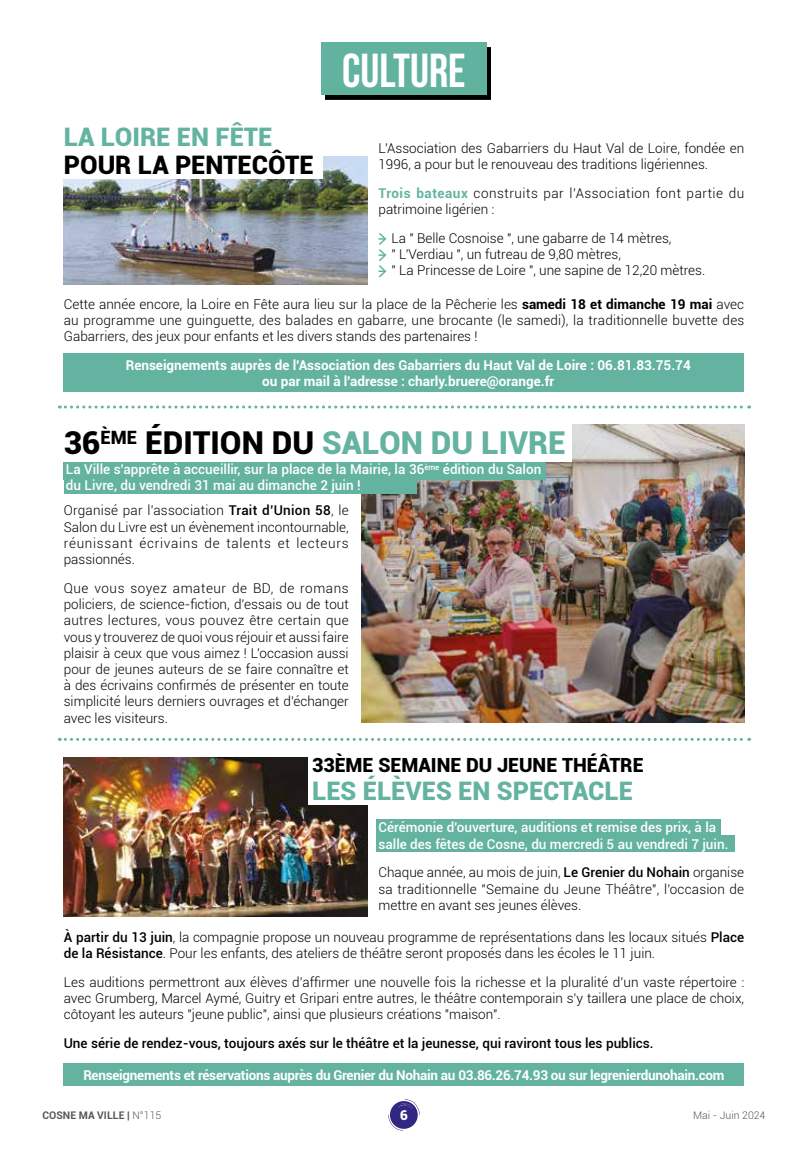
<style>
.page{position:relative;width:808px;height:1149px;background:#fff}
.page>*{position:absolute;margin:0;border:0;box-sizing:border-box;transform-origin:0 0}
.t1{font:700 47.55px "Bebas Neue";color:#fff}
.t2{font:900 31.5px "Roboto";color:#63b3a0}
.t3{font:900 25.5px "Roboto";color:#63b3a0}
.t4{font:900 25.5px "Roboto";color:#000}
.t5{font:900 19.5px "Roboto";color:#000}
.t6{font:300 13.5px/16.2px "Roboto";color:#000;text-align:justify}
.t7{font:500 13.5px/16.2px "Roboto";color:#fff}
.t8{font:700 13.5px/16.2px "Roboto";color:#fff;text-align:center}
.t9{font:700 13.5px "Roboto";letter-spacing:-.02em;color:#fff}
.t10{font:500 13.5px "Roboto";color:#000}
.t11{font:300 13.5px/16.2px "Roboto";letter-spacing:.04em;color:#000}
.t12{font:900 13.5px "Roboto";color:#fff}
.t13{font:700 10.5px "Roboto";color:#575756}
.t14{font:300 10.5px "Roboto";color:#575756}
.s1{font-weight:700;color:#62b4a0}
.s2{font-weight:700}
.s3{color:#000}
.s4{font-weight:500}
.s5{font-weight:300}
</style>
<div class="page">
<svg style="left:388px;top:1099px;width:32px;height:31px"></svg>
<div style="left:325px;top:47px;width:166px;height:53px;background:#000"></div>
<div style="left:321px;top:43px;width:166px;height:52px;background:#62b2a0"></div>
<svg style="left:340px;top:493px;width:21px;height:1px"></svg>
<img style="left:64px;top:156px;width:303px;height:129px">
<div style="left:64px;top:353px;width:680px;height:39px;background:#63b3a0"></div>
<svg style="left:378px;top:233px;width:9px;height:45px"></svg>
<div style="left:64px;top:122px;width:259px;height:57px;background:#fff"></div>
<img style="left:64px;top:757px;width:303px;height:158px">
<svg style="left:59px;top:737px;width:691px;height:3px"></svg>
<div style="left:308px;top:747px;width:437px;height:57px;background:#fff"></div>
<div style="left:64px;top:1063px;width:680px;height:22px;background:#63b3a0"></div>
<img style="left:361px;top:424px;width:383px;height:298px">
<div style="left:64px;top:422px;width:508px;height:40px;background:#fff"></div>
<div style="left:376px;top:835px;width:358px;height:16px;background:#63b3a0"></div>
<div style="left:376px;top:819px;width:344px;height:17px;background:#63b3a0"></div>
<div style="left:64px;top:477px;width:352px;height:16px;background:#63b3a0"></div>
<div style="left:64px;top:462px;width:482px;height:17px;background:#63b3a0"></div>
<svg style="left:59px;top:405px;width:691px;height:3px"></svg>
<h1 class="t1" style="left:342px;top:44px;width:125px">CULTURE</h1>
<h3 class="t3" style="left:64px;top:119px;width:210px">LA LOIRE EN FÊTE</h3>
<h3 class="t4" style="left:64px;top:147px;width:252px">POUR LA PENTECÔTE</h3>
<p class="t6" style="left:378px;top:139px;width:367px">L'Association des Gabarriers du Haut Val de Loire, fondée en<br>1996, a pour but le renouveau des traditions ligériennes.</p>
<p class="t11" style="left:378px;top:184px;width:367px"><span class="s1">Trois bateaux</span> construits par l'Association font partie du patrimoine ligérien :</p>
<p class="t6" style="left:391px;top:229px;width:315px;text-align:left">La " Belle Cosnoise ", une gabarre de 14 mètres,<br>" L'Verdiau ", un futreau de 9,80 mètres,<br>" La Princesse de Loire ", une sapine de 12,20 mètres.</p>
<p class="t6" style="left:64px;top:295px;width:682px">Cette année encore, la Loire en Fête aura lieu sur la place de la Pêcherie les <span class="s2">samedi 18 et dimanche 19 mai</span> avec au programme une guinguette, des balades en gabarre, une brocante (le samedi), la traditionnelle buvette des Gabarriers, des jeux pour enfants et les divers stands des partenaires !</p>
<p class="t8" style="left:126px;top:356px;width:566px">Renseignements auprès de l'Association des Gabarriers du Haut Val de Loire : 06.81.83.75.74 ou par mail à l'adresse : charly.bruere@orange.fr</p>
<h2 class="t2" style="left:64px;top:420px;width:504px"><span class="s3">36</span><sup>ÈME</sup> <span class="s3">ÉDITION DU</span> SALON DU LIVRE</h2>
<p class="t7" style="left:66px;top:460px;width:477px">La Ville s'apprête à accueillir, sur la place de la Mairie, la 36<sup>ème</sup> édition du Salon du Livre, du vendredi 31 mai au dimanche 2 juin !</p>
<p class="t6" style="left:64px;top:502px;width:286px">Organisé par l'association <span class="s4">Trait d’Union 58</span>, le Salon du Livre est un évènement incontournable, réunissant écrivains de talents et lecteurs passionnés.</p>
<p class="t6" style="left:64px;top:579px;width:286px">Que vous soyez amateur de BD, de romans policiers, de science-fiction, d’essais ou de tout autres lectures, vous pouvez être certain que vous y trouverez de quoi vous réjouir et aussi faire plaisir à ceux que vous aimez ! L'occasion aussi pour de jeunes auteurs de se faire connaître et à des écrivains confirmés de présenter en toute simplicité leurs derniers ouvrages et d'échanger avec les visiteurs.</p>
<h3 class="t5" style="left:312px;top:750px;width:333px">33ÈME SEMAINE DU JEUNE THÉÂTRE</h3>
<h3 class="t3" style="left:312px;top:772px;width:322px">LES ÉLÈVES EN SPECTACLE</h3>
<p class="t7" style="left:378px;top:818px;width:351px">Cérémonie d'ouverture, auditions et remise des prix, à la salle des fêtes de Cosne, du mercredi 5 au vendredi 7 juin.</p>
<p class="t6" style="left:378px;top:863px;width:367px">Chaque année, au mois de juin, <span class="s4">Le Grenier du Nohain</span> organise sa traditionnelle "Semaine du Jeune Théâtre", l'occasion de mettre en avant ses jeunes élèves.</p>
<p class="t6" style="left:64px;top:928px;width:682px"><span class="s4">À partir du 13 juin</span>, la compagnie propose un nouveau programme de représentations dans les locaux situés <span class="s4">Place de la Résistance</span>. Pour les enfants, des ateliers de théâtre seront proposés dans les écoles le 11 juin.</p>
<p class="t6" style="left:64px;top:973px;width:682px">Les auditions permettront aux élèves d’affirmer une nouvelle fois la richesse et la pluralité d’un vaste répertoire : avec Grumberg, Marcel Aymé, Guitry et Gripari entre autres, le théâtre contemporain s’y taillera une place de choix, côtoyant les auteurs "jeune public", ainsi que plusieurs créations "maison".</p>
<p class="t10" style="left:64px;top:1033px;width:591px">Une série de rendez-vous, toujours axés sur le théâtre et la jeunesse, qui raviront tous les publics.</p>
<p class="t9" style="left:83px;top:1064px;width:643px">Renseignements et réservations auprès du Grenier du Nohain au 03.86.26.74.93 ou sur legrenierdunohain.com</p>
<p class="t13" style="left:43px;top:1107px;width:120px">COSNE MA VILLE | <span class="s5">N°115</span></p>
<p class="t12" style="left:400px;top:1105px;width:9px">6</p>
<p class="t14" style="left:693px;top:1107px;width:74px">Mai - Juin 2024</p>
</div>
